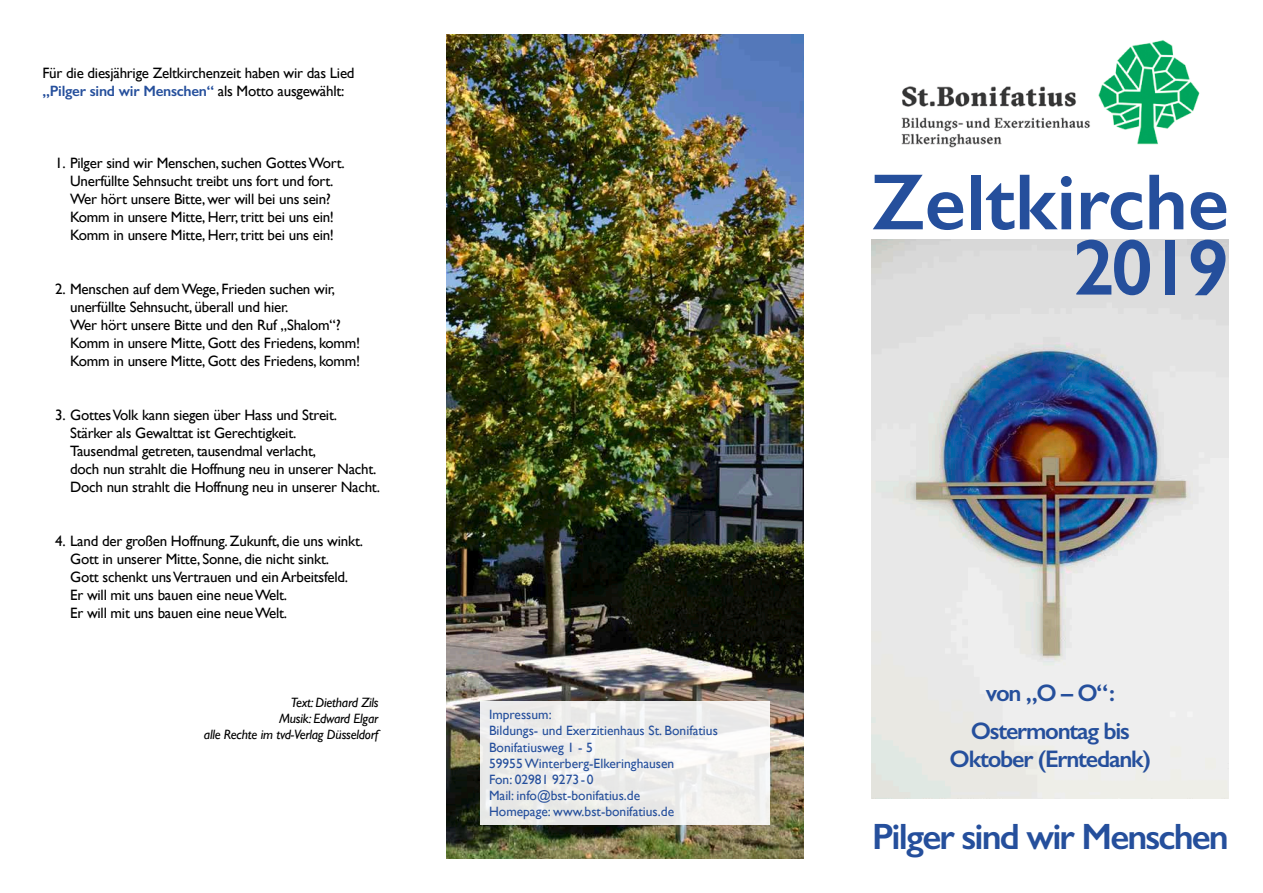
<style>
.page{position:relative;width:1263px;height:893px;background:#fff}
.page>*{position:absolute;margin:0;border:0;box-sizing:border-box;transform-origin:0 0}
.t1{font:600 79.95px "Gill Sans";color:#254f9c}
.t2{font:600 79.5px "Gill Sans";color:#254f9c}
.t3{font:600 36.75px "Gill Sans";letter-spacing:-.05em;color:#254f9c}
.t4{font:600 24px/37.3px "Gill Sans";letter-spacing:-.05em;color:#254f9c;text-align:center}
.t5{font:15px/18px "Gill Sans";letter-spacing:-.015em;color:#000}
.t6{font:13.5px/16.2px "Gill Sans";color:#254f9c}
.t7{font:italic 13.5px/16.2px "Gill Sans";letter-spacing:-.015em;color:#000;text-align:right}
.s1{font-weight:600;color:#254f9c}
</style>
<div class="page">
<img style="left:872px;top:239px;width:357px;height:559px">
<img style="left:901px;top:40px;width:299px;height:108px">
<img style="left:446px;top:34px;width:358px;height:825px">
<div style="left:480px;top:701px;width:290px;height:124px;background:linear-gradient(to right,#eaeae9,#f3f2f0)"></div>
<p class="t5" style="left:43px;top:64px;width:314px">Für die diesjährige Zeltkirchenzeit haben wir das Lied <span class="s1">„Pilger sind wir Menschen“</span> als Motto ausgewählt:</p>
<p class="t5" style="left:55px;top:154px;width:291px;text-align:center">1. Pilger sind wir Menschen, suchen Gottes Wort.<br>Unerfüllte Sehnsucht treibt uns fort und fort.<br>Wer hört unsere Bitte, wer will bei uns sein?<br>Komm in unsere Mitte, Herr, tritt bei uns ein!<br>Komm in unsere Mitte, Herr, tritt bei uns ein!</p>
<p class="t5" style="left:70px;top:280px;width:292px;text-indent:-15px">2. Menschen auf dem Wege, Frieden suchen wir, unerfüllte Sehnsucht, überall und hier.<br>Wer hört unsere Bitte und den Ruf „Shalom“?<br>Komm in unsere Mitte, Gott des Friedens, komm!<br>Komm in unsere Mitte, Gott des Friedens, komm!</p>
<p class="t5" style="left:70px;top:406px;width:311px;text-indent:-15px">3. Gottes Volk kann siegen über Hass und Streit.<br>Stärker als Gewalttat ist Gerechtigkeit.<br>Tausendmal getreten, tausendmal verlacht,<br>doch nun strahlt die Hoffnung neu in unserer Nacht.<br>Doch nun strahlt die Hoffnung neu in unserer Nacht.</p>
<p class="t5" style="left:70px;top:532px;width:294px;text-indent:-15px">4. Land der großen Hoffnung. Zukunft, die uns winkt.<br>Gott in unserer Mitte, Sonne, die nicht sinkt.<br>Gott schenkt uns Vertrauen und ein Arbeitsfeld.<br>Er will mit uns bauen eine neue Welt.<br>Er will mit uns bauen eine neue Welt.</p>
<p class="t7" style="left:204px;top:694px;width:176px">Text: Diethard Zils<br>Musik: Edward Elgar<br>alle Rechte im tvd-Verlag Düsseldorf</p>
<p class="t6" style="left:489px;top:706px;width:230px">Impressum:<br>Bildungs- und Exerzitienhaus St. Bonifatius<br>Bonifatiusweg 1 - 5<br>59955 Winterberg-Elkeringhausen<br>Fon: 02981 9273- 0<br>Mail: info@bst-bonifatius.de<br>Homepage: www.bst-bonifatius.de</p>
<h1 class="t1" style="left:872px;top:154px;width:359px">Zeltkirche</h1>
<h2 class="t2" style="left:1073px;top:220px;width:157px">2019</h2>
<h3 class="t4" style="left:971px;top:674px;width:161px">von „O – O“:<br>Ostermontag bis</h3>
<h3 class="t4" style="left:950px;top:740px;width:203px">Oktober (Erntedank)</h3>
<h3 class="t3" style="left:872px;top:815px;width:358px">Pilger sind wir Menschen</h3>
</div>
